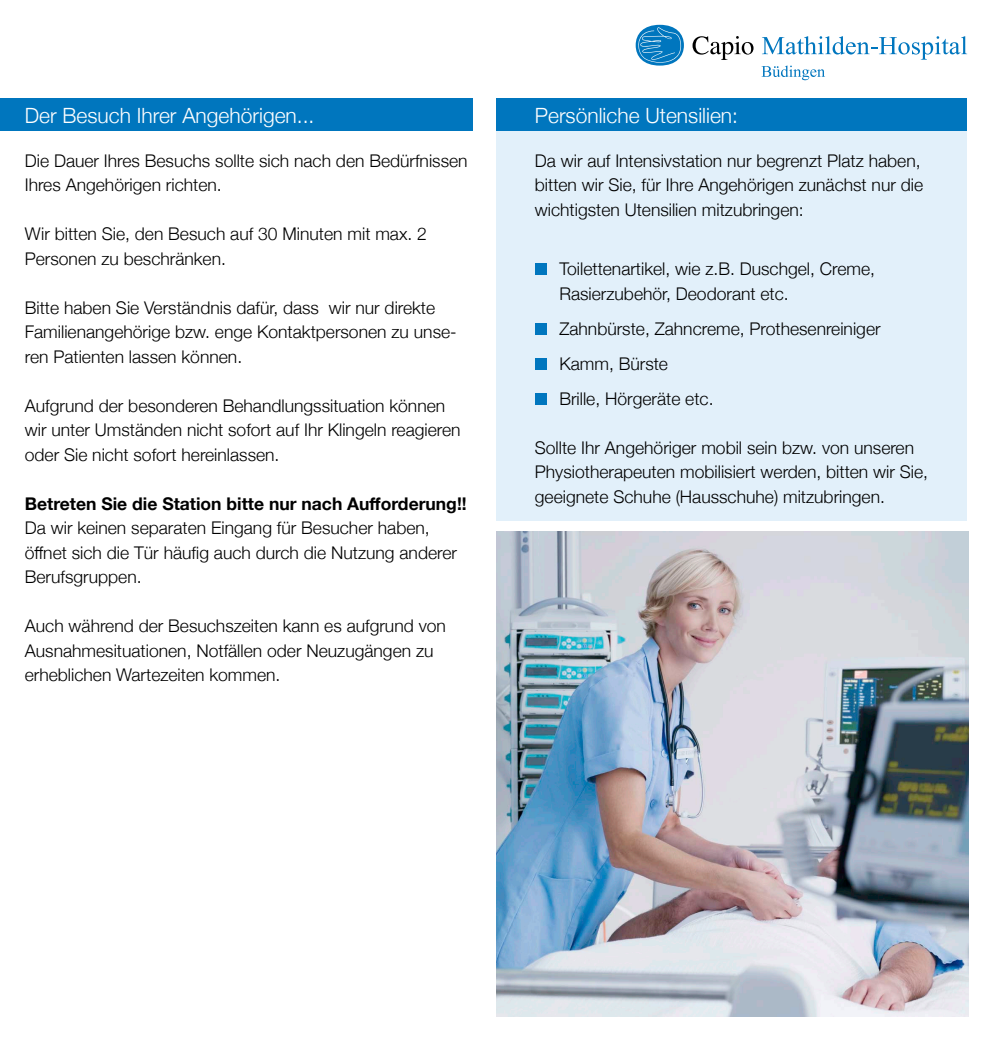
<style>
.page{position:relative;width:993px;height:1042px;background:#fff}
.page>*{position:absolute;margin:0;border:0;box-sizing:border-box;transform-origin:0 0}
.t1{font:300 21px "Helvetica Neue";color:#fff}
.t2{font:300 17.5px/24.5px "Helvetica Neue";color:#000}
.t3{font:700 17.5px "Helvetica Neue";color:#000}
</style>
<div class="page">
<div style="left:496px;top:131px;width:470px;height:390px;background:#e2f0fa"></div>
<div style="left:0;top:99px;width:472px;height:32px;background:#0076be"></div>
<div style="left:496px;top:99px;width:470px;height:32px;background:#0076be"></div>
<div style="left:534px;top:263px;width:12px;height:12px;background:#0076be"></div>
<div style="left:534px;top:323px;width:12px;height:12px;background:#0076be"></div>
<div style="left:534px;top:358px;width:12px;height:12px;background:#0076be"></div>
<div style="left:534px;top:393px;width:12px;height:12px;background:#0076be"></div>
<svg style="left:635px;top:25px;width:48px;height:41px"></svg>
<svg style="left:635px;top:27px;width:45px;height:38px"></svg>
<svg style="left:692px;top:36px;width:61px;height:24px"></svg>
<svg style="left:762px;top:36px;width:204px;height:24px"></svg>
<svg style="left:761px;top:66px;width:63px;height:14px"></svg>
<img style="left:496px;top:531px;width:471px;height:486px">
<p class="t1" style="left:25px;top:99px;width:291px">Der Besuch Ihrer Angehörigen...</p>
<p class="t1" style="left:534px;top:99px;width:205px">Persönliche Utensilien:</p>
<p class="t2" style="left:25px;top:147px;width:444px">Die Dauer Ihres Besuchs sollte sich nach den Bedürfnissen<br>Ihres Angehörigen richten.</p>
<p class="t2" style="left:25px;top:220px;width:403px">Wir bitten Sie, den Besuch auf 30 Minuten mit max. 2<br>Personen zu beschränken.</p>
<p class="t2" style="left:25px;top:294px;width:433px">Bitte haben Sie Verständnis dafür, dass wir nur direkte<br>Familienangehörige bzw. enge Kontaktpersonen zu unse&shy;ren Patienten lassen können.</p>
<p class="t2" style="left:25px;top:392px;width:437px">Aufgrund der besonderen Behandlungssituation können wir unter Umständen nicht sofort auf Ihr Klingeln reagieren oder Sie nicht sofort hereinlassen.</p>
<p class="t3" style="left:25px;top:490px;width:443px">Betreten Sie die Station bitte nur nach Aufforderung!!</p>
<p class="t2" style="left:25px;top:514px;width:433px">Da wir keinen separaten Eingang für Besucher haben, öffnet sich die Tür häufig auch durch die Nutzung anderer<br>Berufsgruppen.</p>
<p class="t2" style="left:25px;top:612px;width:422px">Auch während der Besuchszeiten kann es aufgrund von<br>Ausnahmesituationen, Notfällen oder Neuzugängen zu erheblichen Wartezeiten kommen.</p>
<p class="t2" style="left:534px;top:147px;width:390px">Da wir auf Intensivstation nur begrenzt Platz haben, bitten wir Sie, für Ihre Angehörigen zunächst nur die wichtigsten Utensilien mitzubringen:</p>
<p class="t2" style="left:559px;top:255px;width:317px">Toilettenartikel, wie z.B. Duschgel, Creme,<br>Rasierzubehör, Deodorant etc.</p>
<p class="t2" style="left:559px;top:310px;width:322px;line-height:35px">Zahnbürste, Zahncreme, Prothesenreiniger<br>Kamm, Bürste<br>Brille, Hörgeräte etc.</p>
<p class="t2" style="left:534px;top:434px;width:394px">Sollte Ihr Angehöriger mobil sein bzw. von unseren<br>Physiotherapeuten mobilisiert werden, bitten wir Sie, geeignete Schuhe (Hausschuhe) mitzubringen.</p>
</div>
